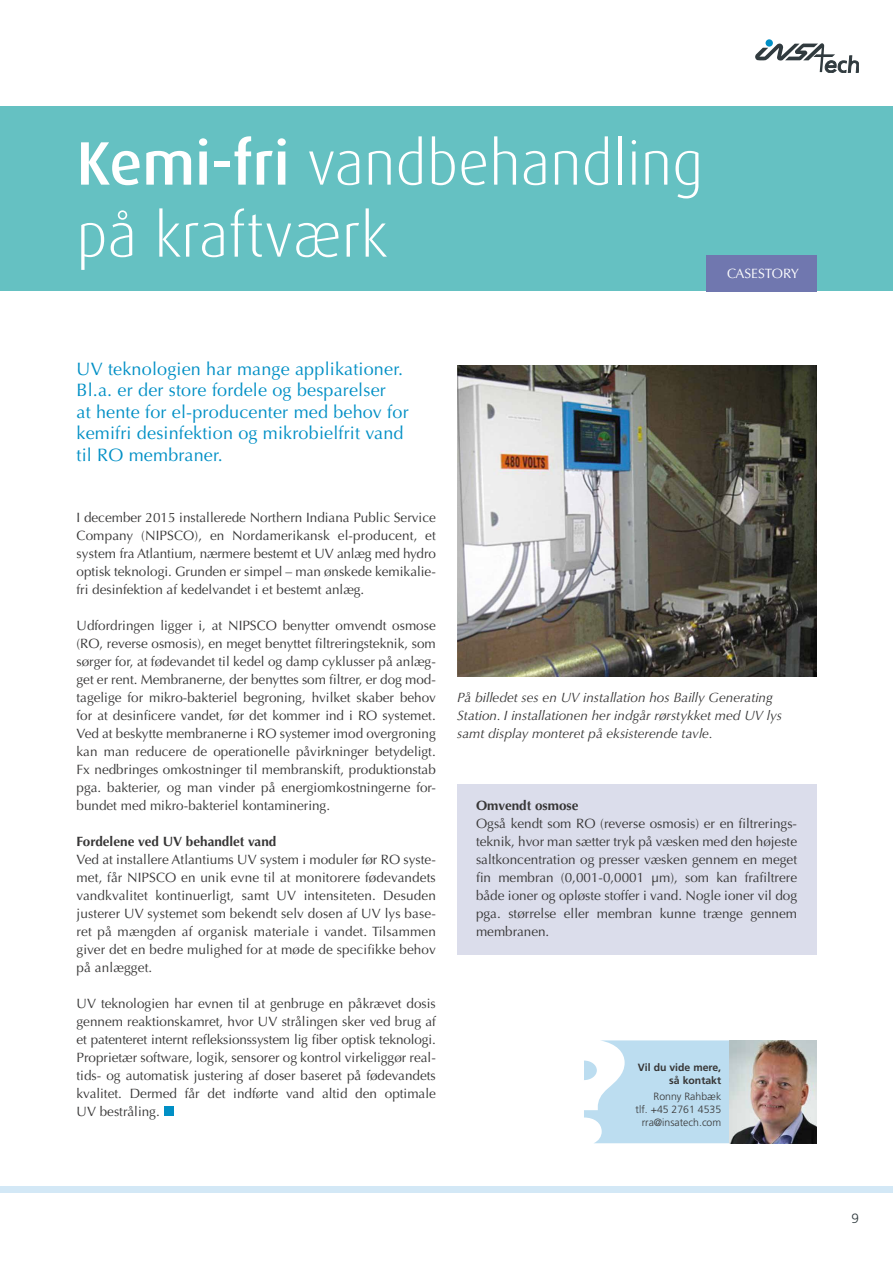
<style>
.page{position:relative;width:893px;height:1263px;background:#fff}
.page>*{position:absolute;margin:0;border:0;box-sizing:border-box;transform-origin:0 0}
.t1{font:300 61.5px/72px "Dax";color:#fff}
.t2{font:18px/21.6px "Optima";letter-spacing:.01em;color:#008fc5}
.t3{font:13.5px/18px "Optima";color:#373636;text-align:justify}
.t4{font:italic 13.5px/18px "Optima";color:#373636}
.t5{font:700 13.5px "Optima";color:#373636}
.t6{font:13.5px "Optima";color:#fff}
.t7{font:300 13.5px "Frutiger";color:#313b3f}
.t8{font:300 10.5px/12.6px "Frutiger";color:#373636;text-align:right}
.t9{font:700 10.5px/12.6px "Frutiger";color:#373636;text-align:right}
.s1{font-weight:500}
</style>
<div class="page">
<div style="left:766px;top:39px;width:7px;height:8px;background:#008fc5;border-radius:50%"></div>
<svg style="left:755px;top:43px;width:104px;height:30px"></svg>
<div style="left:0;top:1186px;width:893px;height:7px;background:#d3e8f6"></div>
<div style="left:0;top:106px;width:893px;height:185px;background:#65c1c2"></div>
<div style="left:457px;top:784px;width:359px;height:171px;background:#dbddeb"></div>
<div style="left:164px;top:1106px;width:9px;height:10px;background:#008fc5"></div>
<img style="left:457px;top:366px;width:359px;height:311px">
<img style="left:584px;top:1040px;width:232px;height:103px">
<div style="left:706px;top:255px;width:110px;height:36px;background:#7077af"></div>
<h1 class="t1" style="left:77px;top:128px;width:628px"><span class="s1">Kemi-fri</span> vandbehandling på kraftværk</h1>
<p class="t6" style="left:727px;top:266px;width:73px">CASESTORY</p>
<h2 class="t2" style="left:77px;top:358px;width:334px">UV teknologien har mange applikationer.<br>Bl.a. er der store fordele og besparelser<br>at hente for el-producenter med behov for kemifri desinfektion og mikrobielfrit vand til RO membraner.</h2>
<p class="t3" style="left:77px;top:509px;width:361px">I december 2015 installerede Northern Indiana Public Service Company (NIPSCO), en Nordamerikansk el-producent, et system fra Atlantium, nærmere bestemt et UV anlæg med hydro optisk teknologi. Grunden er simpel – man ønskede kemikalie&shy;fri desinfektion af kedelvandet i et bestemt anlæg.</p>
<p class="t3" style="left:77px;top:617px;width:361px">Udfordringen ligger i, at NIPSCO benytter omvendt osmose (RO, reverse osmosis), en meget benyttet filtreringsteknik, som sørger for, at fødevandet til kedel og damp cyklusser på anlæg&shy;get er rent. Membranerne, der benyttes som filtrer, er dog mod&shy;tagelige for mikro-bakteriel begroning, hvilket skaber behov for at desinficere vandet, før det kommer ind i RO systemet.<br>Ved at beskytte membranerne i RO systemer imod overgroning kan man reducere de operationelle påvirkninger betydeligt.<br>Fx nedbringes omkostninger til membranskift, produktionstab pga. bakterier, og man vinder på energiomkostningerne for&shy;bundet med mikro-bakteriel kontaminering.</p>
<p class="t5" style="left:77px;top:834px;width:201px">Fordelene ved UV behandlet vand</p>
<p class="t3" style="left:77px;top:851px;width:361px">Ved at installere Atlantiums UV system i moduler før RO syste&shy;met, får NIPSCO en unik evne til at monitorere fødevandets vandkvalitet kontinuerligt, samt UV intensiteten. Desuden justerer UV systemet som bekendt selv dosen af UV lys base&shy;ret på mængden af organisk materiale i vandet. Tilsammen giver det en bedre mulighed for at møde de specifikke behov på anlægget.</p>
<p class="t3" style="left:77px;top:995px;width:361px">UV teknologien har evnen til at genbruge en påkrævet dosis gennem reaktionskamret, hvor UV strålingen sker ved brug af et patenteret internt refleksionssystem lig fiber optisk teknologi.<br>Proprietær software, logik, sensorer og kontrol virkeliggør real&shy;tids- og automatisk justering af doser baseret på fødevandets kvalitet. Dermed får det indførte vand altid den optimale UV bestråling.</p>
<p class="t4" style="left:457px;top:689px;width:326px">På billedet ses en UV installation hos Bailly Generating<br>Station. I installationen her indgår rørstykket med UV lys samt display monteret på eksisterende tavle.</p>
<p class="t5" style="left:476px;top:798px;width:104px">Omvendt osmose</p>
<p class="t3" style="left:476px;top:815px;width:323px">Også kendt som RO (reverse osmosis) er en filtrerings&shy;teknik, hvor man sætter tryk på væsken med den højeste saltkoncentration og presser væsken gennem en meget fin membran (0,001-0,0001 µm), som kan frafiltrere både ioner og opløste stoffer i vand. Nogle ioner vil dog pga. størrelse eller membran kunne trænge gennem membranen.</p>
<p class="t9" style="left:638px;top:1061px;width:85px">Vil du vide mere, så kontakt</p>
<p class="t8" style="left:636px;top:1090px;width:87px">Ronny Rahbæk<br>tlf. +45 2761 4535 rra@insatech.com</p>
<p class="t7" style="left:851px;top:1211px;width:9px">9</p>
</div>
